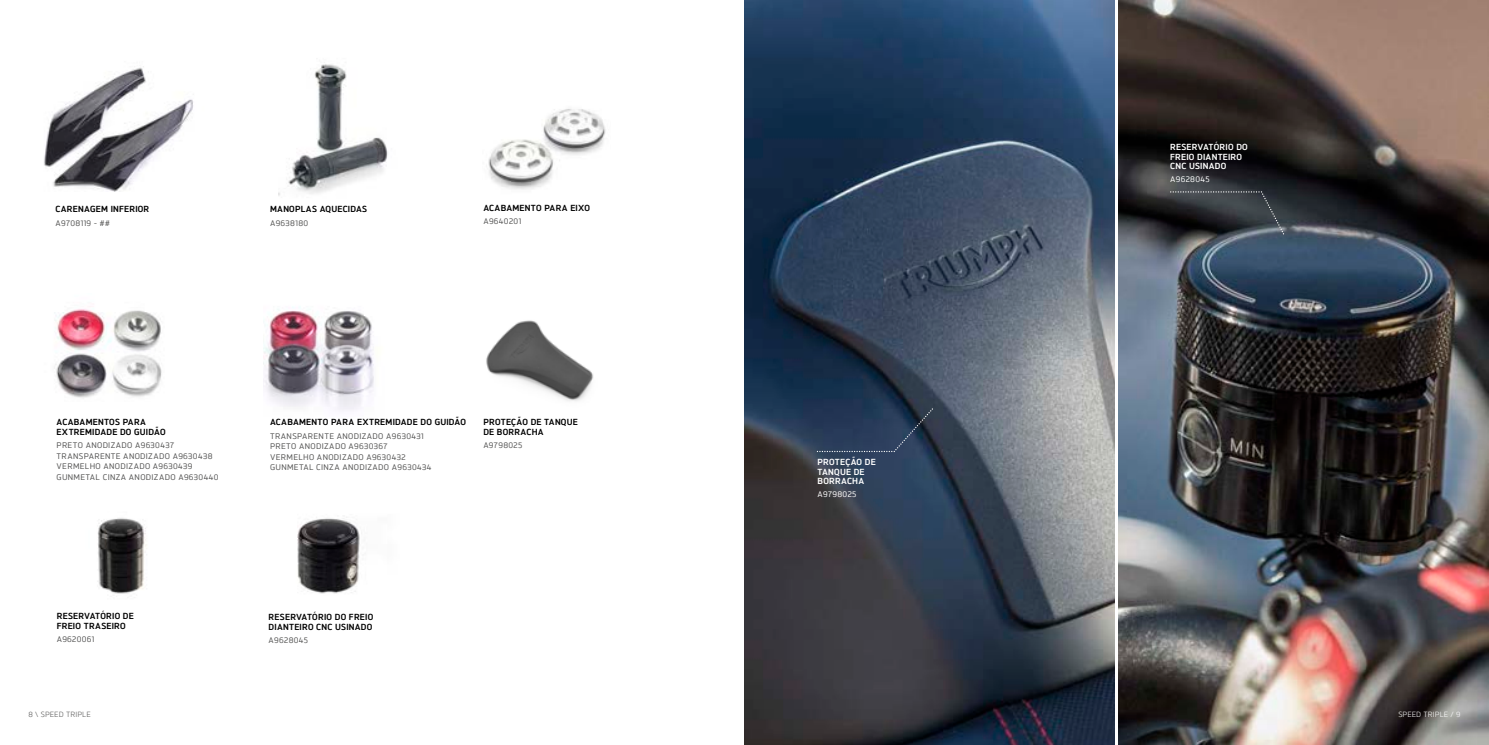
<style>
.page{position:relative;width:1489px;height:745px;background:#fff}
.page>*{position:absolute;margin:0;border:0;box-sizing:border-box;transform-origin:0 0}
.t1{font:700 8.75px/9.4px "Triumph Brokman";letter-spacing:.025em;color:#000}
.t2{font:700 8.75px/9.4px "Triumph Brokman";letter-spacing:.025em;color:#fff}
.t3{font:500 8.12px/10.6px "Triumph Brokman";letter-spacing:.04em;color:#565655}
.t4{font:500 8.12px "Triumph Brokman";letter-spacing:.04em;color:#fff}
.t5{font:7.5px "Triumph Brokman";letter-spacing:.01em;color:#565655}
.t6{font:7.5px "Triumph Brokman";letter-spacing:.01em;color:#fff}
</style>
<div class="page">
<img style="left:54px;top:309px;width:108px;height:90px">
<img style="left:263px;top:307px;width:111px;height:104px">
<img style="left:297px;top:517px;width:65px;height:77px">
<img style="left:97px;top:518px;width:50px;height:76px">
<img style="left:486px;top:320px;width:108px;height:81px">
<img style="left:744px;top:0;width:370px;height:744px">
<img style="left:1118px;top:0;width:370px;height:744px">
<img style="left:44px;top:66px;width:149px;height:126px">
<img style="left:278px;top:64px;width:110px;height:132px">
<img style="left:488px;top:109px;width:118px;height:81px">
<svg style="left:816px;top:408px;width:117px;height:44px;background:#293b57"></svg>
<svg style="left:1169px;top:191px;width:114px;height:43px;background:#32373b"></svg>
<p class="t2" style="left:1170px;top:142px;width:79px">RESERVATÓRIO DO<br>FREIO DIANTEIRO<br>CNC USINADO</p>
<p class="t4" style="left:1170px;top:174px;width:41px">A9628045</p>
<p class="t1" style="left:55px;top:204px;width:95px">CARENAGEM INFERIOR</p>
<p class="t3" style="left:55px;top:217px;width:56px">A9708119 - ##</p>
<p class="t1" style="left:270px;top:204px;width:99px">MANOPLAS AQUECIDAS</p>
<p class="t3" style="left:270px;top:217px;width:40px">A9638180</p>
<p class="t1" style="left:483px;top:202px;width:108px">ACABAMENTO PARA EIXO</p>
<p class="t3" style="left:483px;top:215px;width:39px">A9640201</p>
<p class="t1" style="left:57px;top:416px;width:111px">ACABAMENTOS PARA<br>EXTREMIDADE DO GUIDÃO</p>
<p class="t3" style="left:57px;top:439px;width:163px">PRETO ANODIZADO A9630437<br>TRANSPARENTE ANODIZADO A9630438<br>VERMELHO ANODIZADO A9630439<br>GUNMETAL CINZA ANODIZADO A9630440</p>
<p class="t1" style="left:270px;top:416px;width:197px">ACABAMENTO PARA EXTREMIDADE DO GUIDÃO</p>
<p class="t3" style="left:270px;top:430px;width:163px">TRANSPARENTE ANODIZADO A9630431<br>PRETO ANODIZADO A9630367<br>VERMELHO ANODIZADO A9630432<br>GUNMETAL CINZA ANODIZADO A9630434</p>
<p class="t1" style="left:483px;top:416px;width:96px">PROTEÇÃO DE TANQUE<br>DE BORRACHA</p>
<p class="t3" style="left:483px;top:439px;width:40px">A9798025</p>
<p class="t2" style="left:817px;top:456px;width:60px">PROTEÇÃO DE<br>TANQUE DE<br>BORRACHA</p>
<p class="t4" style="left:817px;top:489px;width:40px">A9798025</p>
<p class="t1" style="left:57px;top:610px;width:79px">RESERVATÓRIO DE<br>FREIO TRASEIRO</p>
<p class="t3" style="left:57px;top:633px;width:39px">A9620061</p>
<p class="t1" style="left:268px;top:611px;width:106px">RESERVATÓRIO DO FREIO<br>DIANTEIRO CNC USINADO</p>
<p class="t3" style="left:268px;top:634px;width:41px">A9628045</p>
<p class="t5" style="left:28px;top:708px;width:64px">8 \ SPEED TRIPLE</p>
<p class="t6" style="left:1398px;top:708px;width:64px">SPEED TRIPLE / 9</p>
</div>
